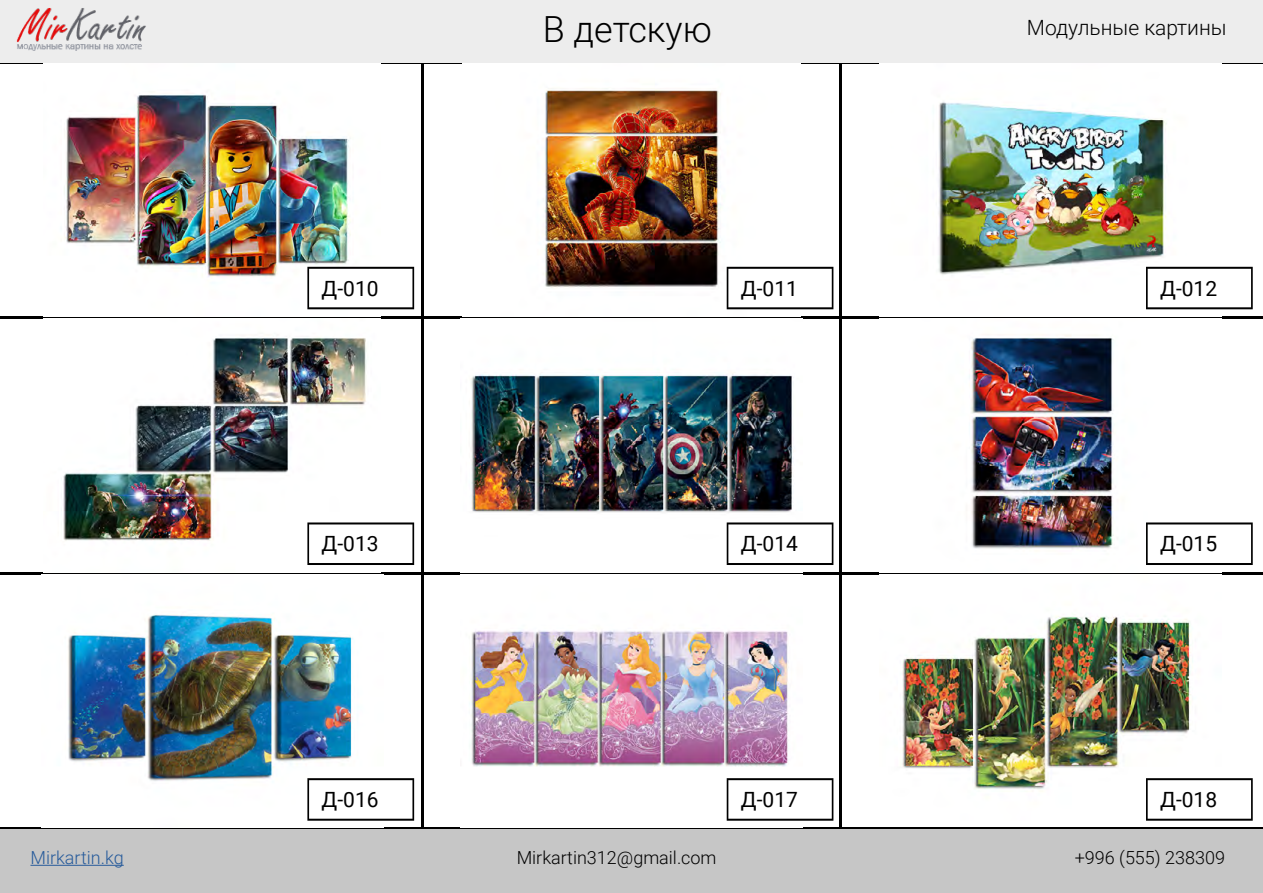
<style>
.page{position:relative;width:1263px;height:893px;background:#fff}
.page>*{position:absolute;margin:0;border:0;box-sizing:border-box;transform-origin:0 0}
.t1{font:300 36px "Roboto";color:#000}
.t2{font:21px "Roboto";color:#000}
.t3{font:300 21px "Roboto";color:#000}
.t4{font:300 18px "Roboto";color:#000}
.t5{font:300 18px "Roboto";color:#275b9b}
</style>
<div class="page">
<hr style="left:421px;top:62px;width:2px;height:766px;background:#000">
<hr style="left:0;top:61px;width:1263px;height:2px;background:#000">
<hr style="left:0;top:572px;width:1263px;height:2px;background:#000">
<hr style="left:0;top:317px;width:1263px;height:2px;background:#000">
<hr style="left:0;top:828px;width:1263px;height:2px;background:#000">
<hr style="left:840px;top:62px;width:2px;height:766px;background:#000">
<div style="left:0;top:829px;width:1263px;height:64px;background:#c6c6c6"></div>
<div style="left:0;top:0;width:1263px;height:62px;background:#ededed"></div>
<img style="left:16px;top:8px;width:130px;height:43px">
<hr style="left:30px;top:865px;width:94px;height:1px;background:#275b9b">
<img style="left:64px;top:94px;width:317px;height:216px">
<svg style="left:307px;top:267px;width:107px;height:42px"></svg>
<img style="left:544px;top:88px;width:256px;height:222px">
<svg style="left:727px;top:267px;width:106px;height:42px"></svg>
<img style="left:938px;top:102px;width:283px;height:208px">
<svg style="left:1146px;top:267px;width:107px;height:42px"></svg>
<img style="left:63px;top:338px;width:303px;height:203px">
<svg style="left:307px;top:522px;width:107px;height:43px"></svg>
<img style="left:471px;top:373px;width:322px;height:192px">
<svg style="left:727px;top:522px;width:106px;height:43px"></svg>
<img style="left:969px;top:335px;width:145px;height:214px">
<svg style="left:1146px;top:522px;width:107px;height:43px"></svg>
<img style="left:68px;top:615px;width:285px;height:166px">
<svg style="left:307px;top:778px;width:107px;height:43px"></svg>
<img style="left:471px;top:630px;width:318px;height:191px">
<svg style="left:727px;top:778px;width:106px;height:43px"></svg>
<img style="left:902px;top:616px;width:291px;height:176px">
<svg style="left:1146px;top:778px;width:107px;height:43px"></svg>
<h1 class="t1" style="left:543px;top:4px;width:171px">В детскую</h1>
<p class="t3" style="left:1027px;top:13px;width:201px">Модульные картины</p>
<p class="t2" style="left:322px;top:274px;width:58px">Д-010</p>
<p class="t2" style="left:741px;top:274px;width:58px">Д-011</p>
<p class="t2" style="left:1160px;top:274px;width:58px">Д-012</p>
<p class="t2" style="left:322px;top:529px;width:58px">Д-013</p>
<p class="t2" style="left:741px;top:529px;width:58px">Д-014</p>
<p class="t2" style="left:1160px;top:529px;width:58px">Д-015</p>
<p class="t2" style="left:322px;top:785px;width:58px">Д-016</p>
<p class="t2" style="left:741px;top:785px;width:58px">Д-017</p>
<p class="t2" style="left:1160px;top:785px;width:58px">Д-018</p>
<p class="t5" style="left:30px;top:845px;width:95px">Mirkartin.kg</p>
<p class="t4" style="left:1075px;top:845px;width:152px">+996 (555) 238309</p>
<p class="t4" style="left:517px;top:845px;width:201px">Mirkartin312@gmail.com</p>
</div>
